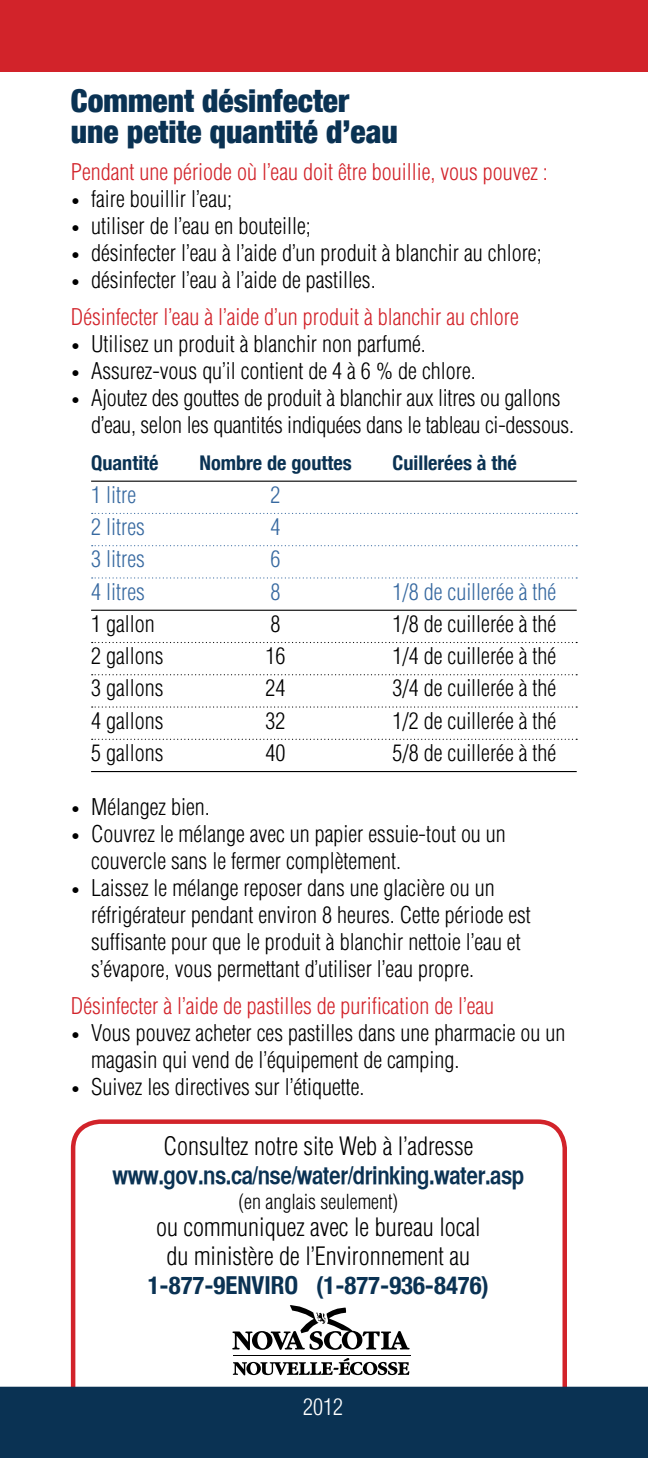
<style>
.page{position:relative;width:648px;height:1458px;background:#fff}
.page>*{position:absolute;margin:0;border:0;box-sizing:border-box;transform-origin:0 0}
.subhead{font:900 condensed 31.5px/31.5px "Helvetica Neue";color:#0a3253}
.t1{font:24.75px/29.2px "Helvetica CY Bold";letter-spacing:-.02em;color:#0a3253;text-align:center}
.copy{font:300 condensed 24.75px/29.2px "Helvetica";color:#000;text-align:center}
.copy-2{font:700 condensed 24.75px "Helvetica Neue";color:#0a3253}
.copy-3{font:300 condensed 22.5px/27px "Helvetica";color:#000}
.copy-4{font:300 condensed 22.5px "Helvetica";color:#d2232a}
.copy-5{font:300 condensed 22.5px "Helvetica";color:#3769a0}
.copy-6{font:300 condensed 22.5px "Helvetica";color:#fff}
.copy-7{font:700 condensed 20.25px "Helvetica Neue";color:#0a3253}
.copy-8{font:300 condensed 20.25px "Helvetica";color:#000}
.s1{font-size:15.75px}
.s2{font-family:"Helvetica";font-weight:300;font-stretch:condensed;color:#000}
</style>
<div class="page">
<svg style="left:69px;top:1119px;width:500px;height:268px"></svg>
<svg style="left:233px;top:1358px;width:176px;height:17px"></svg>
<hr style="left:233px;top:1355px;width:177px;height:1px;background:#000">
<svg style="left:232px;top:1304px;width:178px;height:46px"></svg>
<div style="left:0;top:0;width:648px;height:71px;background:#d2232a"></div>
<div style="left:0;top:1387px;width:648px;height:71px;background:#0a3253"></div>
<hr style="left:91px;top:481px;width:486px;height:1px;background:#000">
<svg style="left:92px;top:513px;width:485px;height:1px"></svg>
<svg style="left:92px;top:545px;width:485px;height:1px"></svg>
<svg style="left:92px;top:577px;width:485px;height:2px"></svg>
<hr style="left:91px;top:610px;width:486px;height:1px;background:#000">
<svg style="left:92px;top:642px;width:485px;height:1px"></svg>
<svg style="left:92px;top:674px;width:485px;height:1px"></svg>
<svg style="left:92px;top:706px;width:485px;height:2px"></svg>
<svg style="left:92px;top:739px;width:485px;height:1px"></svg>
<hr style="left:91px;top:771px;width:486px;height:1px;background:#000">
<p class="subhead" style="left:71px;top:83px;width:329px">Comment désinfecter une petite quantité d’eau</p>
<p class="copy-4" style="left:71px;top:159px;width:479px">Pendant une période où l’eau doit être bouillie, vous pouvez :</p>
<p class="copy-3" style="left:71px;top:185px;width:163px"><span class="s1">•</span> faire bouillir l’eau;</p>
<p class="copy-3" style="left:71px;top:212px;width:241px"><span class="s1">•</span> utiliser de l’eau en bouteille;</p>
<p class="copy-3" style="left:71px;top:239px;width:472px"><span class="s1">•</span> désinfecter l’eau à l’aide d’un produit à blanchir au chlore;</p>
<p class="copy-3" style="left:71px;top:266px;width:306px"><span class="s1">•</span> désinfecter l’eau à l’aide de pastilles.</p>
<p class="copy-4" style="left:71px;top:304px;width:450px">Désinfecter l’eau à l’aide d’un produit à blanchir au chlore</p>
<p class="copy-3" style="left:71px;top:331px;width:357px"><span class="s1">•</span> Utilisez un produit à blanchir non parfumé.</p>
<p class="copy-3" style="left:71px;top:358px;width:406px"><span class="s1">•</span> Assurez-vous qu’il contient de 4 à 6 % de chlore.</p>
<p class="copy-3" style="left:91px;top:385px;width:484px;text-indent:-20px"><span class="s1">•</span> Ajoutez des gouttes de produit à blanchir aux litres ou gallons d’eau, selon les quantités indiquées dans le tableau ci-dessous.</p>
<p class="copy-7" style="left:91px;top:446px;width:69px">Quantité</p>
<p class="copy-7" style="left:199px;top:446px;width:154px">Nombre de gouttes</p>
<p class="copy-7" style="left:393px;top:446px;width:126px">Cuillerées à thé</p>
<p class="copy-5" style="left:91px;top:482px;width:46px">1 litre</p>
<p class="copy-5" style="left:271px;top:482px;width:11px">2</p>
<p class="copy-5" style="left:91px;top:514px;width:55px">2 litres</p>
<p class="copy-5" style="left:271px;top:514px;width:11px">4</p>
<p class="copy-5" style="left:91px;top:546px;width:55px">3 litres</p>
<p class="copy-5" style="left:271px;top:546px;width:11px">6</p>
<p class="copy-5" style="left:91px;top:578px;width:55px">4 litres</p>
<p class="copy-5" style="left:271px;top:578px;width:11px">8</p>
<p class="copy-5" style="left:393px;top:578px;width:165px">1/8 de cuillerée à thé</p>
<p class="copy-3" style="left:91px;top:610px;width:65px">1 gallon</p>
<p class="copy-3" style="left:271px;top:610px;width:11px">8</p>
<p class="copy-3" style="left:393px;top:610px;width:165px">1/8 de cuillerée à thé</p>
<p class="copy-3" style="left:91px;top:642px;width:74px">2 gallons</p>
<p class="copy-3" style="left:266px;top:642px;width:21px">16</p>
<p class="copy-3" style="left:393px;top:642px;width:165px">1/4 de cuillerée à thé</p>
<p class="copy-3" style="left:91px;top:675px;width:74px">3 gallons</p>
<p class="copy-3" style="left:266px;top:675px;width:21px">24</p>
<p class="copy-3" style="left:393px;top:675px;width:165px">3/4 de cuillerée à thé</p>
<p class="copy-3" style="left:91px;top:707px;width:74px">4 gallons</p>
<p class="copy-3" style="left:266px;top:707px;width:21px">32</p>
<p class="copy-3" style="left:393px;top:707px;width:165px">1/2 de cuillerée à thé</p>
<p class="copy-3" style="left:91px;top:739px;width:74px">5 gallons</p>
<p class="copy-3" style="left:266px;top:739px;width:21px">40</p>
<p class="copy-3" style="left:393px;top:739px;width:165px">5/8 de cuillerée à thé</p>
<p class="copy-3" style="left:71px;top:793px;width:140px"><span class="s1">•</span> Mélangez bien.</p>
<p class="copy-3" style="left:91px;top:820px;width:416px;text-indent:-20px"><span class="s1">•</span> Couvrez le mélange avec un papier essuie-tout ou un couvercle sans le fermer complètement.</p>
<p class="copy-3" style="left:91px;top:874px;width:441px;text-indent:-20px"><span class="s1">•</span> Laissez le mélange reposer dans une glacière ou un réfrigérateur pendant environ 8 heures. Cette période est suffisante pour que le produit à blanchir nettoie l’eau et s’évapore, vous permettant d’utiliser l’eau propre.</p>
<p class="copy-4" style="left:71px;top:993px;width:425px">Désinfecter à l’aide de pastilles de purification de l’eau</p>
<p class="copy-3" style="left:91px;top:1019px;width:476px;text-indent:-20px"><span class="s1">•</span> Vous pouvez acheter ces pastilles dans une pharmacie ou un magasin qui vend de l’équipement de camping.</p>
<p class="copy-3" style="left:71px;top:1073px;width:295px"><span class="s1">•</span> Suivez les directives sur l’étiquette.</p>
<p class="t1" style="left:112px;top:1131px;width:413px"><span class="s2">Consultez notre site Web à l’adresse </span>www.gov.ns.ca/nse/water/drinking.water.asp</p>
<p class="copy-8" style="left:239px;top:1190px;width:161px">(en anglais seulement)</p>
<p class="copy" style="left:156px;top:1212px;width:326px">ou communiquez avec le bureau local du ministère de l’Environnement au</p>
<p class="copy-2" style="left:148px;top:1265px;width:343px">1-877-9ENVIRO (1-877-936-8476)</p>
<p class="copy-6" style="left:303px;top:1394px;width:41px">2012</p>
</div>
